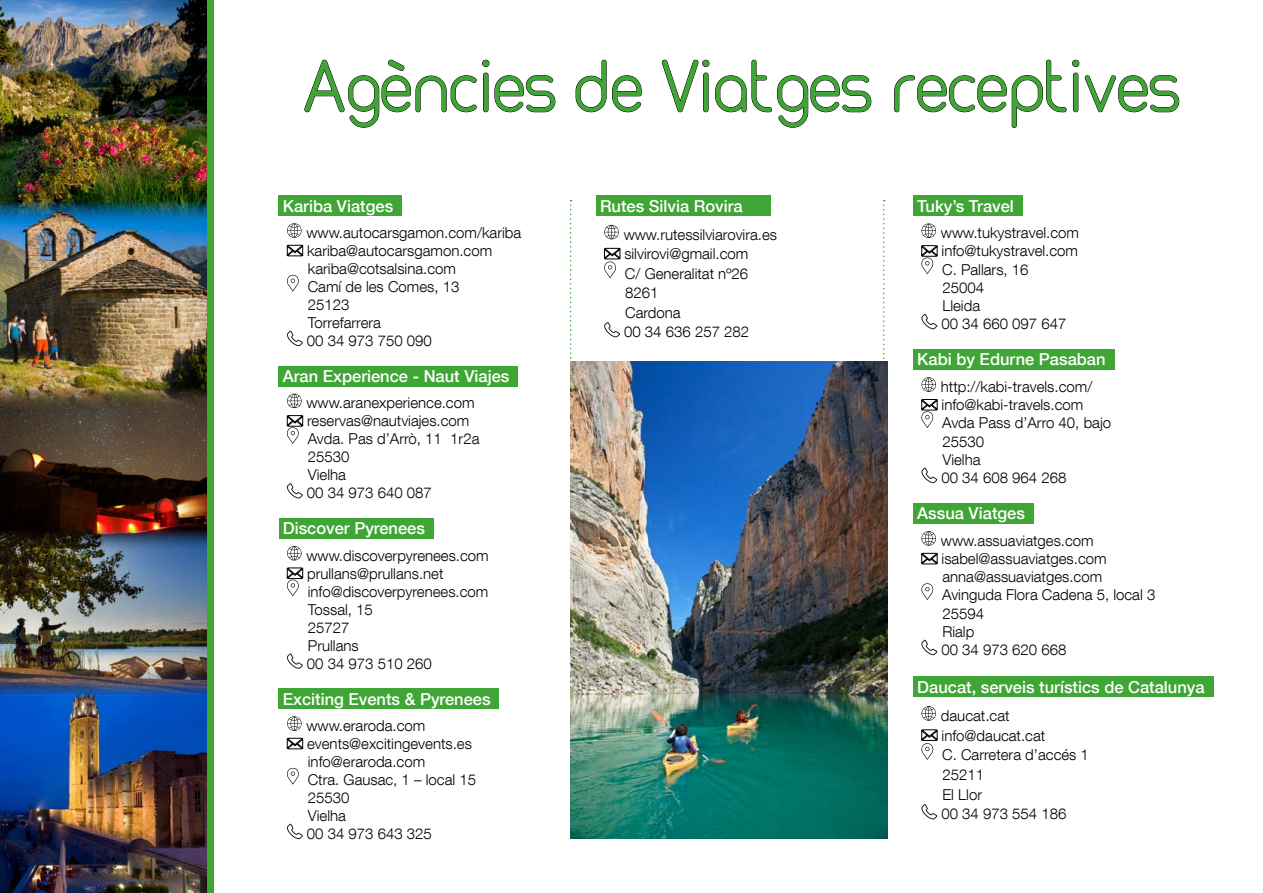
<style>
.page{position:relative;width:1263px;height:893px;background:#fff}
.page>*{position:absolute;margin:0;border:0;box-sizing:border-box;transform-origin:0 0}
.t1{font:82.5px "MAXWELLREGULAR";color:#3fa535}
.t2{font:500 16.5px "Helvetica Neue LT Com";color:#fff}
.t3{font:300 15px/18px "Helvetica Neue LT Com";color:#000}
</style>
<div class="page">
<div style="left:279px;top:196px;width:123px;height:20px;background:#3fa535"></div>
<div style="left:279px;top:366px;width:239px;height:20px;background:#3fa535"></div>
<div style="left:279px;top:518px;width:154px;height:21px;background:#3fa535"></div>
<div style="left:279px;top:689px;width:220px;height:20px;background:#3fa535"></div>
<svg style="left:287px;top:223px;width:15px;height:15px"></svg>
<svg style="left:287px;top:245px;width:16px;height:11px"></svg>
<svg style="left:287px;top:275px;width:12px;height:17px"></svg>
<svg style="left:287px;top:330px;width:16px;height:16px"></svg>
<svg style="left:287px;top:394px;width:15px;height:14px"></svg>
<svg style="left:287px;top:415px;width:16px;height:29px"></svg>
<svg style="left:287px;top:483px;width:16px;height:16px"></svg>
<svg style="left:287px;top:546px;width:15px;height:14px"></svg>
<svg style="left:287px;top:567px;width:16px;height:29px"></svg>
<svg style="left:287px;top:653px;width:16px;height:16px"></svg>
<svg style="left:287px;top:716px;width:15px;height:15px"></svg>
<svg style="left:287px;top:738px;width:16px;height:11px"></svg>
<svg style="left:287px;top:768px;width:12px;height:17px"></svg>
<svg style="left:287px;top:823px;width:16px;height:16px"></svg>
<div style="left:596px;top:196px;width:174px;height:20px;background:#3fa535"></div>
<svg style="left:604px;top:225px;width:15px;height:14px"></svg>
<svg style="left:604px;top:248px;width:16px;height:30px"></svg>
<svg style="left:604px;top:322px;width:16px;height:16px"></svg>
<div style="left:913px;top:196px;width:109px;height:20px;background:#3fa535"></div>
<div style="left:913px;top:349px;width:201px;height:21px;background:#3fa535"></div>
<div style="left:913px;top:503px;width:120px;height:21px;background:#3fa535"></div>
<div style="left:913px;top:677px;width:300px;height:20px;background:#3fa535"></div>
<svg style="left:921px;top:223px;width:15px;height:15px"></svg>
<svg style="left:921px;top:245px;width:17px;height:29px"></svg>
<svg style="left:921px;top:314px;width:17px;height:16px"></svg>
<svg style="left:921px;top:377px;width:15px;height:15px"></svg>
<svg style="left:921px;top:399px;width:17px;height:29px"></svg>
<svg style="left:921px;top:467px;width:17px;height:16px"></svg>
<svg style="left:921px;top:531px;width:15px;height:15px"></svg>
<svg style="left:921px;top:553px;width:17px;height:11px"></svg>
<svg style="left:921px;top:583px;width:12px;height:17px"></svg>
<svg style="left:921px;top:639px;width:17px;height:16px"></svg>
<svg style="left:921px;top:706px;width:15px;height:15px"></svg>
<svg style="left:921px;top:729px;width:17px;height:31px"></svg>
<svg style="left:921px;top:804px;width:17px;height:16px"></svg>
<svg style="left:570px;top:200px;width:2px;height:162px"></svg>
<svg style="left:883px;top:200px;width:2px;height:162px"></svg>
<svg style="left:304px;top:59px;width:252px;height:69px"></svg>
<svg style="left:575px;top:59px;width:67px;height:54px"></svg>
<svg style="left:661px;top:59px;width:211px;height:69px"></svg>
<svg style="left:894px;top:59px;width:285px;height:69px"></svg>
<div style="left:153px;top:1px;width:60px;height:892px;background:#3fa535"></div>
<img style="left:0;top:551px;width:207px;height:116px">
<img style="left:0;top:412px;width:207px;height:139px">
<img style="left:0;top:226px;width:207px;height:186px">
<img style="left:0;top:0;width:207px;height:226px">
<img style="left:0;top:667px;width:207px;height:226px">
<img style="left:570px;top:362px;width:318px;height:477px">
<h1 class="t1" style="left:303px;top:45px;width:879px">Agències de Viatges receptives</h1>
<p class="t2" style="left:283px;top:196px;width:112px">Kariba Viatges</p>
<p class="t3" style="left:306px;top:223px;width:216px">www.autocarsgamon.com/kariba kariba@autocarsgamon.com kariba@cotsalsina.com<br>Camí de les Comes, 13<br>25123<br>Torrefarrera<br>00 34 973 750 090</p>
<p class="t2" style="left:283px;top:366px;width:228px">Aran Experience - Naut Viajes</p>
<p class="t3" style="left:306px;top:394px;width:175px">www.aranexperience.com reservas@nautviajes.com<br>Avda. Pas d’Arrò, 11 1r2a<br>25530<br>Vielha<br>00 34 973 640 087</p>
<p class="t2" style="left:283px;top:518px;width:144px">Discover Pyrenees</p>
<p class="t3" style="left:306px;top:546px;width:184px">www.discoverpyrenees.com prullans@prullans.net info@discoverpyrenees.com<br>Tossal, 15<br>25727<br>Prullans<br>00 34 973 510 260</p>
<p class="t2" style="left:283px;top:689px;width:209px">Exciting Events &amp; Pyrenees</p>
<p class="t3" style="left:306px;top:716px;width:171px">www.eraroda.com events@excitingevents.es info@eraroda.com<br>Ctra. Gausac, 1 – local 15<br>25530<br>Vielha<br>00 34 973 643 325</p>
<p class="t2" style="left:600px;top:196px;width:144px">Rutes Silvia Rovira</p>
<p class="t3" style="left:624px;top:224px;width:155px;line-height:19.5px">www.rutessilviarovira.es silvirovi@gmail.com<br>C/ Generalitat nº26<br>8261<br>Cardona<br>00 34 636 257 282</p>
<p class="t2" style="left:917px;top:196px;width:98px">Tuky’s Travel</p>
<p class="t3" style="left:941px;top:224px;width:140px">www.tukystravel.com info@tukystravel.com<br>C. Pallars, 16<br>25004<br>Lleida<br>00 34 660 097 647</p>
<p class="t2" style="left:917px;top:350px;width:190px">Kabi by Edurne Pasaban</p>
<p class="t3" style="left:941px;top:377px;width:172px">http://kabi-travels.com/ info@kabi-travels.com<br>Avda Pass d’Arro 40, bajo<br>25530<br>Vielha<br>00 34 608 964 268</p>
<p class="t2" style="left:917px;top:503px;width:109px">Assua Viatges</p>
<p class="t3" style="left:941px;top:531px;width:216px">www.assuaviatges.com isabel@assuaviatges.com anna@assuaviatges.com<br>Avinguda Flora Cadena 5, local 3<br>25594<br>Rialp<br>00 34 973 620 668</p>
<p class="t2" style="left:917px;top:677px;width:289px">Daucat, serveis turístics de Catalunya</p>
<p class="t3" style="left:941px;top:705px;width:150px;line-height:19.6px">daucat.cat info@daucat.cat<br>C. Carretera d’accés 1<br>25211<br>El Llor<br>00 34 973 554 186</p>
</div>
